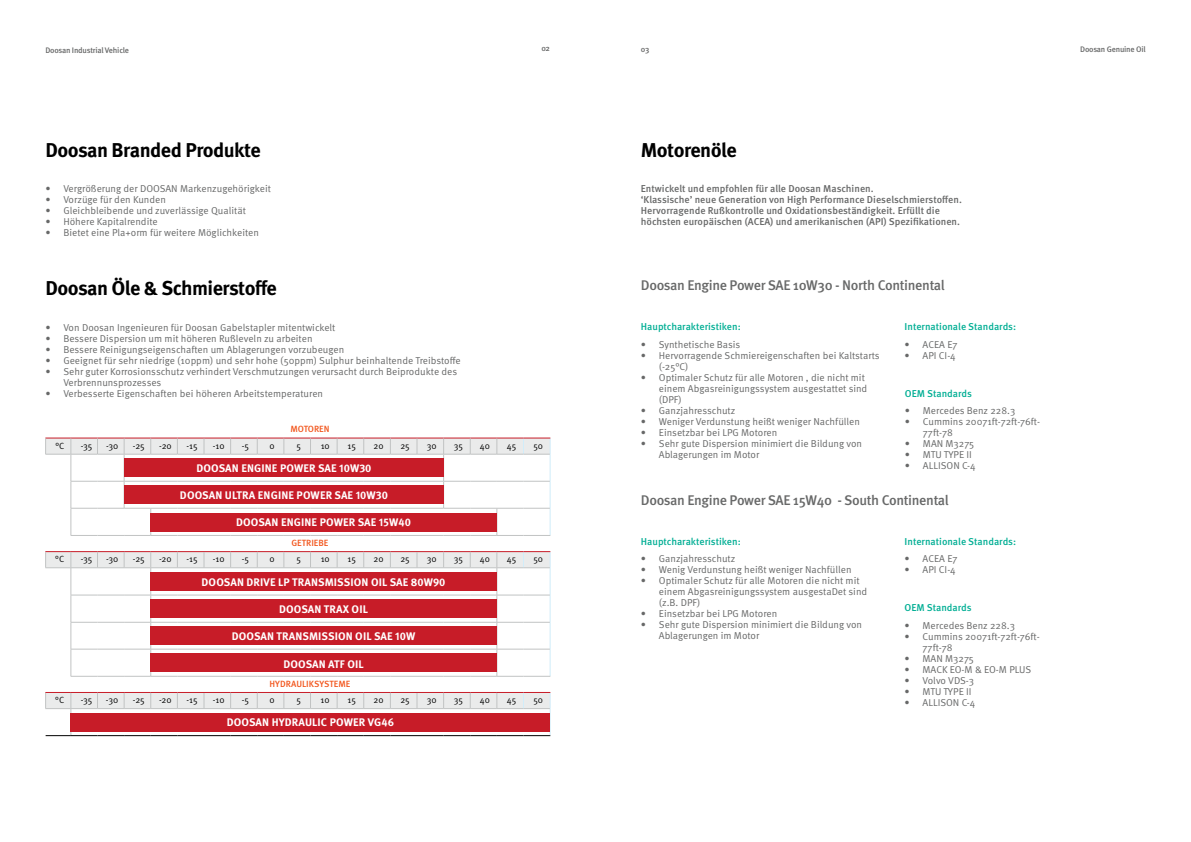
<style>
.page{position:relative;width:1191px;height:842px;background:#fff}
.page>*{position:absolute;margin:0;border:0;box-sizing:border-box;transform-origin:0 0}
.t1{font:700 20px "Meta Pro";letter-spacing:-.025em;color:#000}
.t2{font:500 14px "Meta Pro";letter-spacing:-.025em;color:#676868}
.t3{font:700 11px "Meta Pro";letter-spacing:.01em;color:#fff}
.t4{font:10px/11px "Meta Pro";color:#676868}
.t5{font:500 10px/11px "Meta Pro";color:#676868}
.t6{font:500 10px "Meta Pro";color:#00ae94}
.t7{font:9px "Meta Pro";color:#000}
.t8{font:500 9px "Meta Pro";letter-spacing:-.01em;color:#f2561d}
.t9{font:500 8px "Meta Pro";letter-spacing:-.025em;color:#676868}
</style>
<div class="page">
<svg style="left:45px;top:437px;width:506px;height:99px"></svg>
<svg style="left:45px;top:551px;width:506px;height:126px"></svg>
<svg style="left:45px;top:692px;width:506px;height:44px"></svg>
<div style="left:124px;top:458px;width:320px;height:19px;background:#c71c28"></div>
<div style="left:124px;top:485px;width:320px;height:19px;background:#c71c28"></div>
<div style="left:150px;top:513px;width:347px;height:18px;background:#c71c28"></div>
<div style="left:150px;top:573px;width:347px;height:18px;background:#c71c28"></div>
<div style="left:150px;top:599px;width:347px;height:19px;background:#c71c28"></div>
<div style="left:150px;top:626px;width:347px;height:19px;background:#c71c28"></div>
<div style="left:150px;top:654px;width:347px;height:18px;background:#c71c28"></div>
<div style="left:71px;top:713px;width:479px;height:18px;background:#c71c28"></div>
<p class="t9" style="left:45px;top:45px;width:85px">Doosan Industrial Vehicle</p>
<p class="t9" style="left:541px;top:44px;width:10px">02</p>
<p class="t9" style="left:641px;top:44px;width:10px">03</p>
<p class="t9" style="left:1080px;top:44px;width:67px">Doosan Genuine Oil</p>
<h1 class="t1" style="left:45px;top:137px;width:217px">Doosan Branded Produkte</h1>
<p class="t4" style="left:45px;top:184px;width:227px">• Vergrößerung der DOOSAN Markenzugehörigkeit</p>
<p class="t4" style="left:45px;top:195px;width:122px">• Vorzüge für den Kunden</p>
<p class="t4" style="left:45px;top:206px;width:202px">• Gleichbleibende und zuverlässige Qualität</p>
<p class="t4" style="left:45px;top:217px;width:114px">• Höhere Kapitalrendite</p>
<p class="t4" style="left:45px;top:228px;width:215px">• Bietet eine Pla+orm für weitere Möglichkeiten</p>
<h1 class="t1" style="left:45px;top:275px;width:233px">Doosan Öle &amp; Schmierstoffe</h1>
<p class="t4" style="left:45px;top:323px;width:292px">• Von Doosan Ingenieuren für Doosan Gabelstapler mitentwickelt</p>
<p class="t4" style="left:45px;top:334px;width:269px">• Bessere Dispersion um mit höheren Rußleveln zu arbeiten</p>
<p class="t4" style="left:45px;top:345px;width:300px">• Bessere Reinigungseigenschaften um Ablagerungen vorzubeugen</p>
<p class="t4" style="left:45px;top:356px;width:417px">• Geeignet für sehr niedrige (10ppm) und sehr hohe (50ppm) Sulphur beinhaltende Treibstoffe</p>
<p class="t4" style="left:63px;top:367px;width:395px;text-indent:-18px">• Sehr guter Korrosionsschutz verhindert Verschmutzungen verursacht durch Beiprodukte des<br>Verbrennunsprozesses</p>
<p class="t4" style="left:45px;top:389px;width:279px">• Verbesserte Eigenschaften bei höheren Arbeitstemperaturen</p>
<p class="t8" style="left:290px;top:423px;width:40px">MOTOREN</p>
<p class="t7" style="left:55px;top:440px;width:10px">°C</p>
<p class="t7" style="left:81px;top:440px;width:13px">-35</p>
<p class="t7" style="left:106px;top:440px;width:14px">-30</p>
<p class="t7" style="left:133px;top:440px;width:13px">-25</p>
<p class="t7" style="left:159px;top:440px;width:14px">-20</p>
<p class="t7" style="left:186px;top:440px;width:13px">-15</p>
<p class="t7" style="left:213px;top:440px;width:13px">-10</p>
<p class="t7" style="left:242px;top:440px;width:9px">-5</p>
<p class="t7" style="left:269px;top:440px;width:7px">0</p>
<p class="t7" style="left:296px;top:440px;width:6px">5</p>
<p class="t7" style="left:321px;top:440px;width:11px">10</p>
<p class="t7" style="left:348px;top:440px;width:10px">15</p>
<p class="t7" style="left:373px;top:440px;width:12px">20</p>
<p class="t7" style="left:400px;top:440px;width:11px">25</p>
<p class="t7" style="left:427px;top:440px;width:11px">30</p>
<p class="t7" style="left:454px;top:440px;width:11px">35</p>
<p class="t7" style="left:480px;top:440px;width:12px">40</p>
<p class="t7" style="left:507px;top:440px;width:11px">45</p>
<p class="t7" style="left:533px;top:440px;width:11px">50</p>
<p class="t3" style="left:196px;top:461px;width:176px">DOOSAN ENGINE POWER SAE 10W30</p>
<p class="t3" style="left:180px;top:488px;width:209px">DOOSAN ULTRA ENGINE POWER SAE 10W30</p>
<p class="t3" style="left:236px;top:515px;width:176px">DOOSAN ENGINE POWER SAE 15W40</p>
<p class="t8" style="left:291px;top:537px;width:38px">GETRIEBE</p>
<p class="t7" style="left:55px;top:554px;width:10px">°C</p>
<p class="t7" style="left:81px;top:554px;width:13px">-35</p>
<p class="t7" style="left:106px;top:554px;width:14px">-30</p>
<p class="t7" style="left:133px;top:554px;width:13px">-25</p>
<p class="t7" style="left:159px;top:554px;width:14px">-20</p>
<p class="t7" style="left:186px;top:554px;width:13px">-15</p>
<p class="t7" style="left:213px;top:554px;width:13px">-10</p>
<p class="t7" style="left:242px;top:554px;width:9px">-5</p>
<p class="t7" style="left:269px;top:554px;width:7px">0</p>
<p class="t7" style="left:296px;top:554px;width:6px">5</p>
<p class="t7" style="left:321px;top:554px;width:11px">10</p>
<p class="t7" style="left:348px;top:554px;width:10px">15</p>
<p class="t7" style="left:373px;top:554px;width:12px">20</p>
<p class="t7" style="left:400px;top:554px;width:11px">25</p>
<p class="t7" style="left:427px;top:554px;width:11px">30</p>
<p class="t7" style="left:454px;top:554px;width:11px">35</p>
<p class="t7" style="left:480px;top:554px;width:12px">40</p>
<p class="t7" style="left:507px;top:554px;width:11px">45</p>
<p class="t7" style="left:533px;top:554px;width:11px">50</p>
<p class="t3" style="left:202px;top:575px;width:245px">DOOSAN DRIVE LP TRANSMISSION OIL SAE 80W90</p>
<p class="t3" style="left:279px;top:602px;width:90px">DOOSAN TRAX OIL</p>
<p class="t3" style="left:232px;top:630px;width:185px">DOOSAN TRANSMISSION OIL SAE 10W</p>
<p class="t3" style="left:283px;top:657px;width:82px">DOOSAN ATF OIL</p>
<p class="t8" style="left:269px;top:678px;width:82px">HYDRAULIKSYSTEME</p>
<p class="t7" style="left:55px;top:694px;width:10px">°C</p>
<p class="t7" style="left:81px;top:694px;width:13px">-35</p>
<p class="t7" style="left:106px;top:694px;width:14px">-30</p>
<p class="t7" style="left:133px;top:694px;width:13px">-25</p>
<p class="t7" style="left:159px;top:694px;width:14px">-20</p>
<p class="t7" style="left:186px;top:694px;width:13px">-15</p>
<p class="t7" style="left:213px;top:694px;width:13px">-10</p>
<p class="t7" style="left:242px;top:694px;width:9px">-5</p>
<p class="t7" style="left:269px;top:694px;width:7px">0</p>
<p class="t7" style="left:296px;top:694px;width:6px">5</p>
<p class="t7" style="left:321px;top:694px;width:11px">10</p>
<p class="t7" style="left:347px;top:694px;width:10px">15</p>
<p class="t7" style="left:373px;top:694px;width:12px">20</p>
<p class="t7" style="left:400px;top:694px;width:11px">25</p>
<p class="t7" style="left:427px;top:694px;width:11px">30</p>
<p class="t7" style="left:454px;top:694px;width:11px">35</p>
<p class="t7" style="left:480px;top:694px;width:12px">40</p>
<p class="t7" style="left:507px;top:694px;width:11px">45</p>
<p class="t7" style="left:533px;top:694px;width:11px">50</p>
<p class="t3" style="left:227px;top:715px;width:169px">DOOSAN HYDRAULIC POWER VG46</p>
<h1 class="t1" style="left:641px;top:137px;width:97px">Motorenöle</h1>
<p class="t5" style="left:641px;top:184px;width:322px">Entwickelt und empfohlen für alle Doosan Maschinen.<br>‘Klassische’ neue Generation von High Performance Dieselschmierstoffen.<br>Hervorragende Rußkontrolle und Oxidationsbeständigkeit. Erfüllt die höchsten europäischen (ACEA) und amerikanischen (API) Spezifikationen.</p>
<h2 class="t2" style="left:641px;top:277px;width:305px">Doosan Engine Power SAE 10W30 - North Continental</h2>
<p class="t6" style="left:641px;top:321px;width:101px">Hauptcharakteristiken:</p>
<p class="t4" style="left:641px;top:339px;width:101px">• Synthetische Basis</p>
<p class="t4" style="left:659px;top:350px;width:222px;text-indent:-18px">• Hervorragende Schmiereigenschaften bei Kaltstarts (-25°C)</p>
<p class="t4" style="left:659px;top:372px;width:210px;text-indent:-18px">• Optimaler Schutz für alle Motoren , die nicht mit einem Abgasreinigungssystem ausgestattet sind (DPF)</p>
<p class="t4" style="left:641px;top:405px;width:96px">• Ganzjahresschutz</p>
<p class="t4" style="left:641px;top:416px;width:220px">• Weniger Verdunstung heißt weniger Nachfüllen</p>
<p class="t4" style="left:641px;top:427px;width:138px">• Einsetzbar bei LPG Motoren</p>
<p class="t4" style="left:659px;top:438px;width:205px;text-indent:-18px">• Sehr gute Dispersion minimiert die Bildung von<br>Ablagerungen im Motor</p>
<p class="t6" style="left:904px;top:321px;width:113px">Internationale Standards:</p>
<p class="t4" style="left:904px;top:339px;width:54px">• ACEA E7</p>
<p class="t4" style="left:904px;top:350px;width:53px">• API CI-4</p>
<p class="t6" style="left:905px;top:387px;width:69px">OEM Standards</p>
<p class="t4" style="left:905px;top:405px;width:112px">• Mercedes Benz 228.3</p>
<p class="t4" style="left:923px;top:416px;width:119px;text-indent:-18px">• Cummins 20071ft-72ft-76ft-<br>77ft-78</p>
<p class="t4" style="left:905px;top:438px;width:71px">• MAN M3275</p>
<p class="t4" style="left:905px;top:449px;width:68px">• MTU TYPE II</p>
<p class="t4" style="left:905px;top:460px;width:72px">• ALLISON C-4</p>
<h2 class="t2" style="left:641px;top:491px;width:309px">Doosan Engine Power SAE 15W40 - South Continental</h2>
<p class="t6" style="left:641px;top:535px;width:101px">Hauptcharakteristiken:</p>
<p class="t4" style="left:641px;top:554px;width:96px">• Ganzjahresschutz</p>
<p class="t4" style="left:641px;top:565px;width:212px">• Wenig Verdunstung heißt weniger Nachfüllen</p>
<p class="t4" style="left:659px;top:576px;width:210px;text-indent:-18px">• Optimaler Schutz für alle Motoren die nicht mit einem Abgasreinigungssystem ausgestaDet sind (z.B. DPF)</p>
<p class="t4" style="left:641px;top:609px;width:138px">• Einsetzbar bei LPG Motoren</p>
<p class="t4" style="left:659px;top:620px;width:205px;text-indent:-18px">• Sehr gute Dispersion minimiert die Bildung von<br>Ablagerungen im Motor</p>
<p class="t6" style="left:904px;top:535px;width:113px">Internationale Standards:</p>
<p class="t4" style="left:904px;top:554px;width:54px">• ACEA E7</p>
<p class="t4" style="left:904px;top:565px;width:53px">• API CI-4</p>
<p class="t6" style="left:904px;top:601px;width:69px">OEM Standards</p>
<p class="t4" style="left:904px;top:620px;width:112px">• Mercedes Benz 228.3</p>
<p class="t4" style="left:922px;top:631px;width:119px;text-indent:-18px">• Cummins 20071ft-72ft-76ft-<br>77ft-78</p>
<p class="t4" style="left:904px;top:653px;width:71px">• MAN M3275</p>
<p class="t4" style="left:904px;top:664px;width:128px">• MACK EO-M &amp; EO-M PLUS</p>
<p class="t4" style="left:904px;top:675px;width:71px">• Volvo VDS-3</p>
<p class="t4" style="left:904px;top:686px;width:68px">• MTU TYPE II</p>
<p class="t4" style="left:904px;top:697px;width:72px">• ALLISON C-4</p>
</div>
